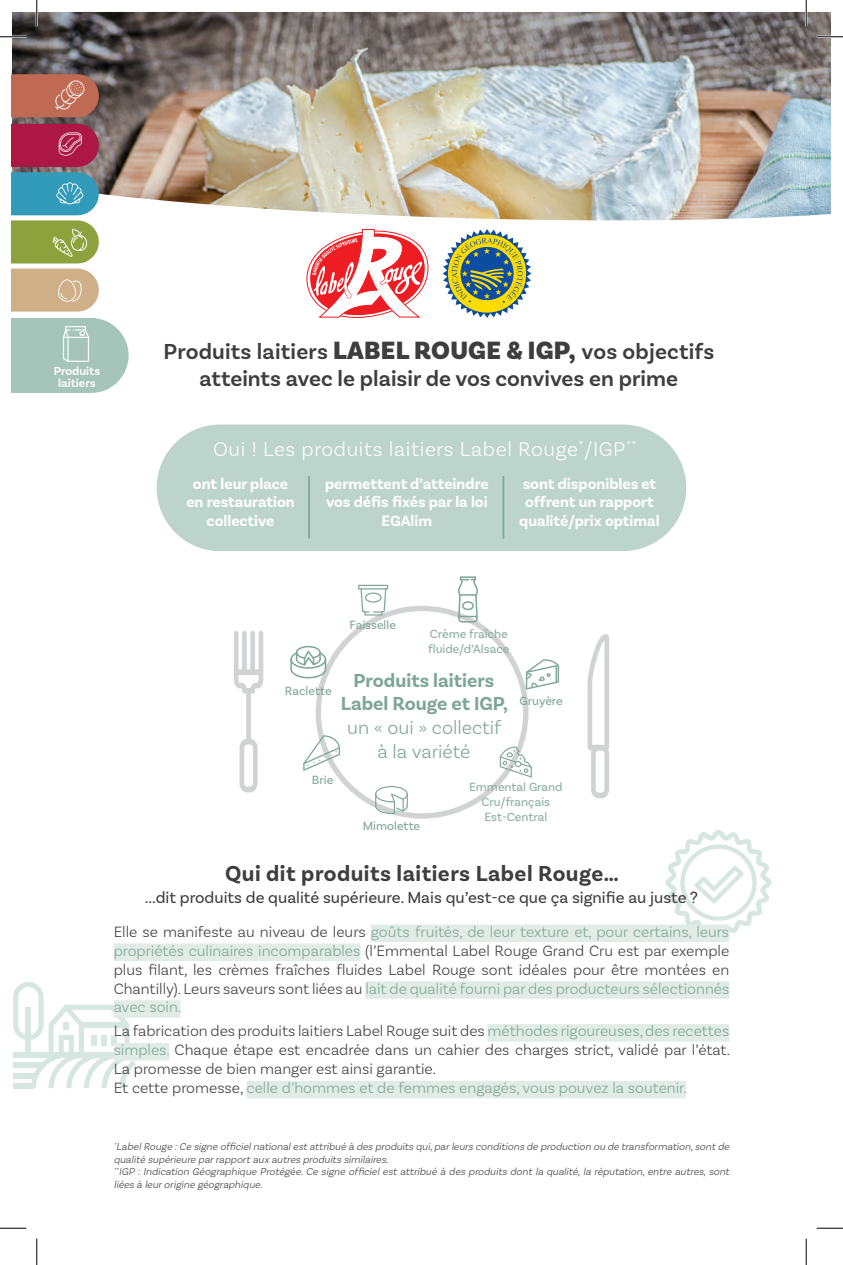
<style>
.page{position:relative;width:843px;height:1265px;background:#fff}
.page>*{position:absolute;margin:0;border:0;box-sizing:border-box;transform-origin:0 0}
.t1{font:600 22.75px/27.3px "Basic Sans";color:#3e3e3f;text-align:center}
.t2{font:700 22.75px "Basic Sans";letter-spacing:.02em;color:#3e3e3f}
.t3{font:300 21px "Basic Sans";letter-spacing:.03em;color:#fff}
.t4{font:700 19.78px/23.6px "Basic Sans";color:#7da697;text-align:center}
.t5{font:300 19.78px/23.6px "Basic Sans";color:#7da697;text-align:center}
.t6{font:16.62px "Basic Sans";color:#3e3e3f}
.t7{font:300 15.75px/18.9px "Basic Sans";color:#3e3e3f;text-align:justify}
.t8{font:700 15.75px/18.9px "Basic Sans";color:#fff;text-align:center}
.t9{font:12.42px/15px "Basic Sans";color:#88ae9f;text-align:center}
.t10{font:12.42px "Basic Sans";color:#7da697}
.t11{font:600 12.25px/11.4px "Basic Sans";color:#fff;text-align:center}
.t12{font:italic 300 10.5px/12.6px "Basic Sans";color:#3e3e3f}
.s1{font-weight:900;font-size:26.25px}
.s2{color:#7da697}
</style>
<div class="page">
<img style="left:12px;top:12px;width:818px;height:209px">
<svg style="left:665px;top:829px;width:106px;height:104px"></svg>
<svg style="left:13px;top:982px;width:123px;height:105px"></svg>
<div style="left:13px;top:1062px;width:30px;height:5px;background:#d6e6e1"></div>
<div style="left:13px;top:1072px;width:23px;height:5px;background:#d6e6e1"></div>
<div style="left:13px;top:1082px;width:20px;height:5px;background:#d6e6e1"></div>
<div style="left:371px;top:924px;width:358px;height:17px;background:#e2ece7"></div>
<div style="left:114px;top:943px;width:246px;height:17px;background:#e2ece7"></div>
<div style="left:365px;top:981px;width:364px;height:17px;background:#e2ece7"></div>
<div style="left:114px;top:999px;width:66px;height:18px;background:#e2ece7"></div>
<div style="left:487px;top:1023px;width:242px;height:18px;background:#e2ece7"></div>
<div style="left:114px;top:1042px;width:55px;height:18px;background:#e2ece7"></div>
<div style="left:246px;top:1080px;width:440px;height:18px;background:#e2ece7"></div>
<svg style="left:442px;top:229px;width:89px;height:89px"></svg>
<svg style="left:306px;top:229px;width:122px;height:89px"></svg>
<svg style="left:12px;top:74px;width:87px;height:43px;background:#bd6f5b"></svg>
<div style="left:157px;top:424px;width:529px;height:127px;background:#bcd4cc;border-radius:63px"></div>
<hr style="left:308px;top:476px;width:2px;height:61px;background:#7da697">
<hr style="left:502px;top:476px;width:2px;height:61px;background:#7da697">
<svg style="left:12px;top:124px;width:87px;height:187px;background:#9b8e81"></svg>
<svg style="left:12px;top:318px;width:117px;height:75px;background:#adcac1"></svg>
<div style="left:315px;top:605px;width:213px;height:213px;border:5px solid #d1d2d4;border-radius:50%"></div>
<svg style="left:234px;top:631px;width:29px;height:161px"></svg>
<svg style="left:587px;top:634px;width:22px;height:164px"></svg>
<svg style="left:478px;top:794px;width:8px;height:2px"></svg>
<svg style="left:499px;top:746px;width:32px;height:31px"></svg>
<svg style="left:457px;top:576px;width:21px;height:46px"></svg>
<svg style="left:375px;top:786px;width:33px;height:27px"></svg>
<svg style="left:303px;top:735px;width:37px;height:35px"></svg>
<svg style="left:290px;top:645px;width:36px;height:33px"></svg>
<svg style="left:525px;top:659px;width:34px;height:30px"></svg>
<svg style="left:358px;top:584px;width:30px;height:31px"></svg>
<hr style="left:0;top:36px;width:26px;height:2px;background:#fff">
<hr style="left:816px;top:36px;width:26px;height:2px;background:#fff">
<hr style="left:36px;top:0;width:2px;height:26px;background:#fff">
<hr style="left:805px;top:0;width:2px;height:26px;background:#fff">
<svg style="left:0;top:36px;width:26px;height:1px"></svg>
<svg style="left:816px;top:36px;width:26px;height:1px"></svg>
<svg style="left:0;top:1227px;width:26px;height:1px"></svg>
<svg style="left:816px;top:1227px;width:26px;height:1px"></svg>
<svg style="left:36px;top:0;width:1px;height:26px"></svg>
<svg style="left:36px;top:1238px;width:1px;height:26px"></svg>
<svg style="left:805px;top:0;width:1px;height:26px"></svg>
<svg style="left:805px;top:1238px;width:1px;height:26px"></svg>
<p class="t11" style="left:54px;top:366px;width:48px">Produits laitiers</p>
<h1 class="t1" style="left:163px;top:339px;width:552px">Produits laitiers <span class="s1">LABEL ROUGE &amp; IGP,</span> vos objectifs atteints avec le plaisir de vos convives en prime</h1>
<h2 class="t3" style="left:213px;top:440px;width:425px">Oui ! Les produits laitiers Label Rouge<sup>*</sup>/IGP<sup>**</sup></h2>
<p class="t8" style="left:186px;top:475px;width:110px">ont leur place en restauration collective</p>
<p class="t8" style="left:325px;top:475px;width:165px">permettent d’atteindre vos défis fixés par la loi<br>EGAlim</p>
<p class="t8" style="left:519px;top:475px;width:142px">sont disponibles et offrent un rapport qualité/prix optimal</p>
<p class="t10" style="left:285px;top:686px;width:48px">Raclette</p>
<p class="t10" style="left:312px;top:775px;width:23px">Brie</p>
<p class="t10" style="left:349px;top:619px;width:48px">Faisselle</p>
<p class="t9" style="left:428px;top:627px;width:83px;text-align:left">Crème fraîche fluide/d’Alsace</p>
<p class="t4" style="left:341px;top:669px;width:169px">Produits laitiers<br>Label Rouge et IGP,</p>
<p class="t5" style="left:347px;top:717px;width:155px">un « oui » collectif à la variété</p>
<p class="t9" style="left:469px;top:780px;width:95px">Emmental Grand<br>Cru/français<br>Est-Central</p>
<p class="t10" style="left:519px;top:696px;width:45px">Gruyère</p>
<p class="t10" style="left:362px;top:820px;width:59px">Mimolette</p>
<h1 class="t2" style="left:225px;top:864px;width:395px">Qui dit produits laitiers Label Rouge…</h1>
<p class="t6" style="left:145px;top:891px;width:554px">...dit produits de qualité supérieure. Mais qu’est-ce que ça signifie au juste ?</p>
<p class="t7" style="left:114px;top:923px;width:617px">Elle se manifeste au niveau de leurs <span class="s2">goûts fruités, de leur texture et, pour certains, leurs propriétés culinaires incomparables</span> (l’Emmental Label Rouge Grand Cru est par exemple plus filant, les crèmes fraîches fluides Label Rouge sont idéales pour être montées en Chantilly). Leurs saveurs sont liées au <span class="s2">lait de qualité fourni par des producteurs sélectionnés avec soin.</span></p>
<p class="t7" style="left:114px;top:1022px;width:617px;text-align:left">La fabrication des produits laitiers Label Rouge suit des <span class="s2">méthodes rigoureuses, des recettes simples.</span> Chaque étape est encadrée dans un cahier des charges strict, validé par l’état.<br>La promesse de bien manger est ainsi garantie.<br>Et cette promesse, <span class="s2">celle d’hommes et de femmes engagés, vous pouvez la soutenir.</span></p>
<p class="t12" style="left:114px;top:1140px;width:618px"><sup>*</sup>LabelRouge :Ce signe officielnationalest attribué à des produits qui,parleurs conditions de production ou de transformation,sont de qualité supérieure parrapport aux autres produits similaires.<br><sup>**</sup>IGP : Indication Géographique Protégée. Ce signe officiel est attribué à des produits dont la qualité, la réputation, entre autres, sont liées à leurorigine géographique.</p>
</div>
